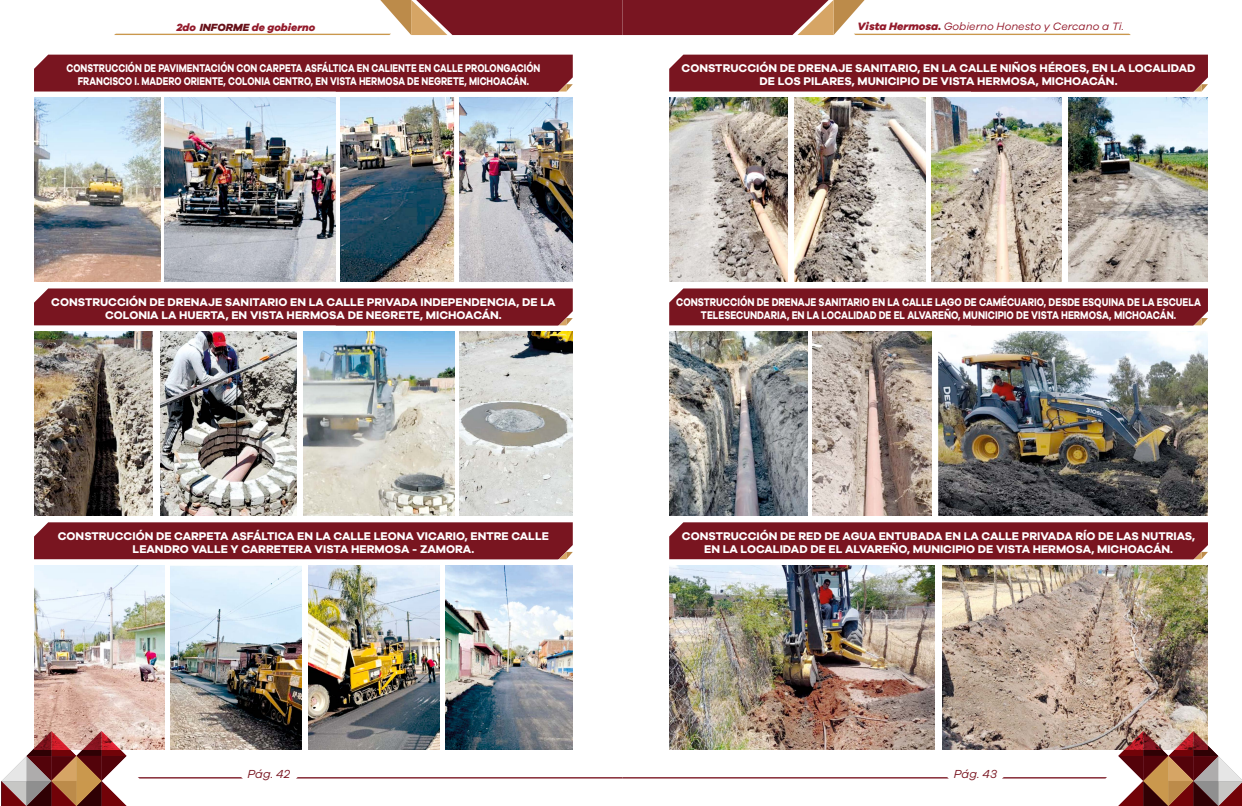
<style>
.page{position:relative;width:1242px;height:806px;background:#fff}
.page>*{position:absolute;margin:0;border:0;box-sizing:border-box;transform-origin:0 0}
.t1{font:italic 12px "Galano Grotesque";color:#791520}
.t2{font:700 11.5px/13.2px "Galano Grotesque";color:#fff;text-align:center}
.t3{font:700 11.5px/13.2px "Galano Grotesque";color:#fff;text-align:center;scale:.82 1}
.t4{font:700 11.5px/13.2px "Galano Grotesque";color:#fff;text-align:center;scale:.79 1}
.t5{font:italic 11px "Galano Grotesque";color:#931a2b}
.t6{font:italic 800 10.7px "Galano Grotesque";color:#931a2b}
.s1{color:#671119}
.s2{font-weight:800}
</style>
<div class="page">
<svg style="left:138px;top:777px;width:104px;height:1px"></svg>
<svg style="left:114px;top:0;width:1016px;height:35px"></svg>
<svg style="left:1002px;top:777px;width:105px;height:1px"></svg>
<svg style="left:296px;top:777px;width:652px;height:1px"></svg>
<div style="left:669px;top:55px;width:539px;height:36px;background:#791520"></div>
<div style="left:34px;top:55px;width:539px;height:36px;background:#791520"></div>
<div style="left:669px;top:288px;width:539px;height:37px;background:#791520"></div>
<div style="left:34px;top:288px;width:539px;height:37px;background:#791520"></div>
<div style="left:669px;top:522px;width:539px;height:37px;background:#791520"></div>
<div style="left:34px;top:522px;width:539px;height:37px;background:#791520"></div>
<img style="left:669px;top:97px;width:118px;height:184px">
<img style="left:794px;top:97px;width:131px;height:184px">
<img style="left:931px;top:97px;width:131px;height:184px">
<img style="left:1068px;top:97px;width:140px;height:184px">
<img style="left:34px;top:97px;width:126px;height:184px">
<img style="left:164px;top:97px;width:172px;height:184px">
<img style="left:341px;top:97px;width:113px;height:184px">
<img style="left:459px;top:97px;width:114px;height:184px">
<img style="left:669px;top:331px;width:138px;height:184px">
<img style="left:813px;top:331px;width:118px;height:184px">
<img style="left:938px;top:331px;width:270px;height:184px">
<img style="left:34px;top:331px;width:119px;height:184px">
<img style="left:160px;top:331px;width:136px;height:184px">
<img style="left:303px;top:331px;width:151px;height:184px">
<img style="left:459px;top:331px;width:114px;height:184px">
<img style="left:669px;top:565px;width:266px;height:183px">
<img style="left:942px;top:565px;width:266px;height:183px">
<img style="left:34px;top:565px;width:130px;height:183px">
<img style="left:171px;top:566px;width:130px;height:182px">
<img style="left:309px;top:565px;width:130px;height:183px">
<img style="left:445px;top:565px;width:128px;height:183px">
<svg style="left:1118px;top:730px;width:124px;height:75px"></svg>
<svg style="left:1px;top:730px;width:125px;height:76px"></svg>
<p class="t6" style="left:176px;top:20px;width:140px">2do <span class="s1">INFORME</span> de gobierno</p>
<p class="t5" style="left:857px;top:20px;width:268px"><span class="s2">Vista Hermosa.</span> Gobierno Honesto y Cercano a Ti.</p>
<p class="t4" style="left:66px;top:61px;width:601px">CONSTRUCCIÓN DE PAVIMENTACIÓN CON CARPETA ASFÁLTICA EN CALIENTE EN CALLE PROLONGACIÓN<br>FRANCISCO I. MADERO ORIENTE, COLONIA CENTRO, EN VISTA HERMOSA DE NEGRETE, MICHOACÁN.</p>
<p class="t2" style="left:681px;top:61px;width:515px">CONSTRUCCIÓN DE DRENAJE SANITARIO, EN LA CALLE NIÑOS HÉROES, EN LA LOCALIDAD<br>DE LOS PILARES, MUNICIPIO DE VISTA HERMOSA, MICHOACÁN.</p>
<p class="t2" style="left:51px;top:295px;width:506px">CONSTRUCCIÓN DE DRENAJE SANITARIO EN LA CALLE PRIVADA INDEPENDENCIA, DE LA<br>COLONIA LA HUERTA, EN VISTA HERMOSA DE NEGRETE, MICHOACÁN.</p>
<p class="t3" style="left:676px;top:295px;width:641px">CONSTRUCCIÓN DE DRENAJE SANITARIO EN LA CALLE LAGO DE CAMÉCUARIO, DESDE ESQUINA DE LA ESCUELA<br>TELESECUNDARIA, EN LA LOCALIDAD DE EL ALVAREÑO, MUNICIPIO DE VISTA HERMOSA, MICHOACÁN.</p>
<p class="t2" style="left:58px;top:528px;width:492px">CONSTRUCCIÓN DE CARPETA ASFÁLTICA EN LA CALLE LEONA VICARIO, ENTRE CALLE<br>LEANDRO VALLE Y CARRETERA VISTA HERMOSA - ZAMORA.</p>
<p class="t2" style="left:682px;top:528px;width:515px">CONSTRUCCIÓN DE RED DE AGUA ENTUBADA EN LA CALLE PRIVADA RÍO DE LAS NUTRIAS,<br>EN LA LOCALIDAD DE EL ALVAREÑO, MUNICIPIO DE VISTA HERMOSA, MICHOACÁN.</p>
<p class="t1" style="left:247px;top:765px;width:44px">Pág. 42</p>
<p class="t1" style="left:953px;top:765px;width:45px">Pág. 43</p>
</div>
